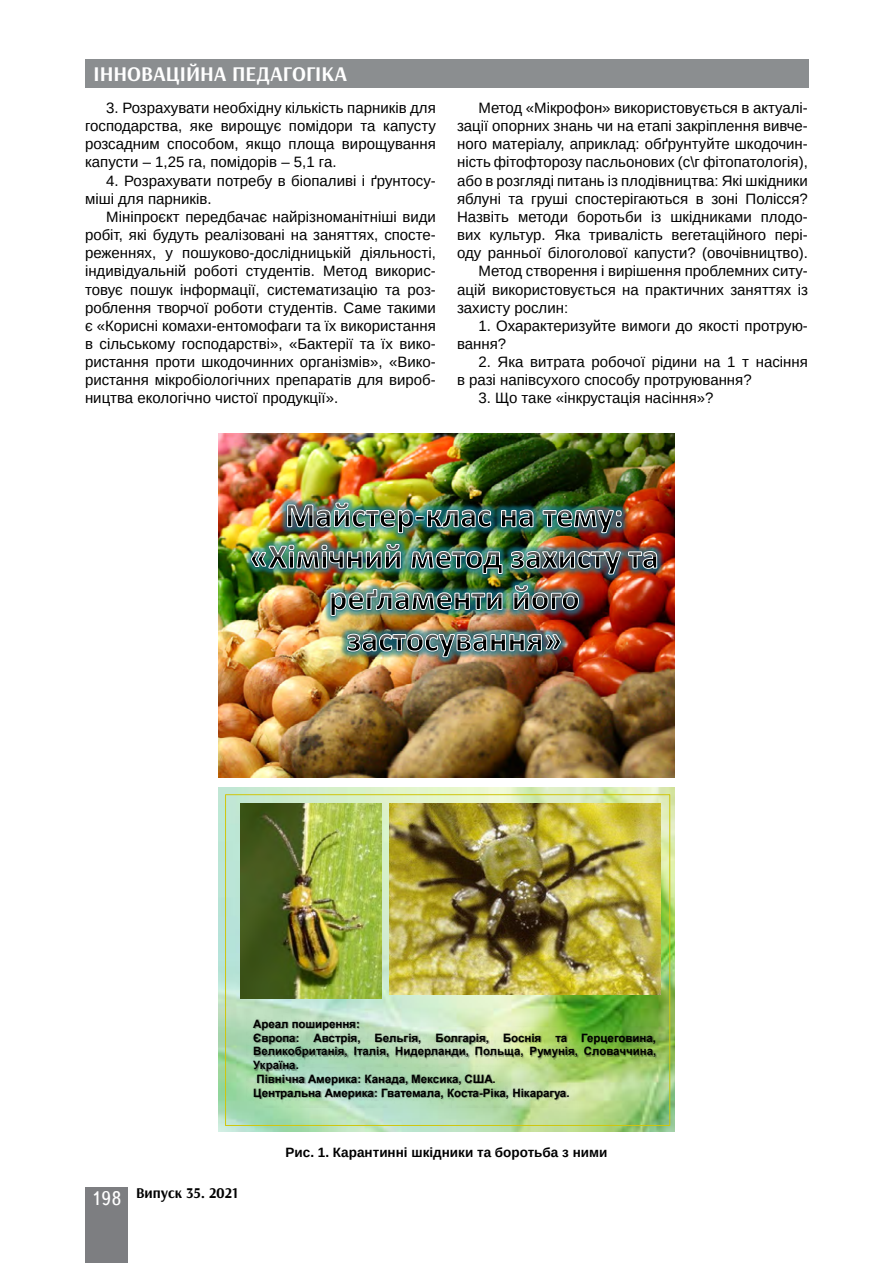
<style>
.page{position:relative;width:893px;height:1263px;background:#fff}
.page>*{position:absolute;margin:0;border:0;box-sizing:border-box;transform-origin:0 0}
.t1{font:700 21px "Arsenal";color:#fff}
.t2{font:15px/18.1px "Arimo";color:#000}
.t3{font:700 15px "Arsenal";color:#000}
.t4{font:700 13.5px "Arimo";color:#000}
.t5{font:700 11.55px/13.8px "Arial";color:#000}
.s1{font-family:"Ukrainian Text";font-weight:400;font-size:19.5px;color:#fff}
</style>
<div class="page">
<div style="left:85px;top:59px;width:723px;height:29px;background:#8b8e90"></div>
<div style="left:85px;top:1186px;width:43px;height:76px;background:#7d7e81"></div>
<img style="left:218px;top:433px;width:457px;height:344px">
<svg style="left:244px;top:486px;width:431px;height:1px"></svg>
<img style="left:276px;top:491px;width:149px;height:41px">
<img style="left:278px;top:493px;width:145px;height:46px">
<img style="left:415px;top:498px;width:74px;height:41px">
<img style="left:418px;top:500px;width:71px;height:37px">
<img style="left:286px;top:502px;width:203px;height:32px">
<img style="left:489px;top:498px;width:144px;height:41px">
<img style="left:492px;top:500px;width:139px;height:39px">
<img style="left:500px;top:503px;width:122px;height:31px">
<img style="left:239px;top:532px;width:173px;height:48px">
<img style="left:241px;top:535px;width:169px;height:43px">
<img style="left:250px;top:543px;width:150px;height:26px">
<img style="left:400px;top:539px;width:269px;height:47px">
<img style="left:402px;top:542px;width:264px;height:42px">
<img style="left:410px;top:545px;width:248px;height:30px">
<img style="left:319px;top:577px;width:183px;height:50px">
<img style="left:321px;top:579px;width:181px;height:46px">
<img style="left:330px;top:586px;width:172px;height:30px">
<img style="left:502px;top:574px;width:88px;height:48px">
<img style="left:504px;top:576px;width:84px;height:43px">
<img style="left:513px;top:585px;width:66px;height:26px">
<img style="left:336px;top:622px;width:236px;height:47px">
<img style="left:338px;top:624px;width:232px;height:43px">
<img style="left:346px;top:633px;width:216px;height:25px">
<img style="left:218px;top:788px;width:457px;height:344px">
<div style="left:225px;top:794px;width:445px;height:332px;border:1px solid #cfc60d"></div>
<img style="left:390px;top:803px;width:271px;height:191px">
<img style="left:241px;top:803px;width:140px;height:195px">
<img style="left:246px;top:1013px;width:122px;height:13px">
<img style="left:246px;top:1026px;width:42px;height:14px">
<img style="left:288px;top:1026px;width:18px;height:14px">
<img style="left:306px;top:1026px;width:61px;height:14px">
<img style="left:367px;top:1026px;width:279px;height:14px">
<img style="left:411px;top:1026px;width:19px;height:14px">
<img style="left:646px;top:1026px;width:18px;height:14px">
<img style="left:246px;top:1040px;width:100px;height:26px">
<img style="left:346px;top:1040px;width:42px;height:26px">
<img style="left:388px;top:1040px;width:80px;height:26px">
<img style="left:468px;top:1040px;width:54px;height:26px">
<img style="left:522px;top:1040px;width:55px;height:26px">
<img style="left:577px;top:1040px;width:87px;height:26px">
<img style="left:246px;top:1054px;width:42px;height:26px">
<img style="left:288px;top:1054px;width:19px;height:14px">
<img style="left:249px;top:1068px;width:52px;height:14px">
<img style="left:301px;top:1068px;width:49px;height:14px">
<img style="left:350px;top:1068px;width:7px;height:14px">
<img style="left:357px;top:1068px;width:47px;height:14px">
<img style="left:404px;top:1068px;width:47px;height:14px">
<img style="left:451px;top:1068px;width:6px;height:14px">
<img style="left:457px;top:1068px;width:28px;height:14px">
<img style="left:485px;top:1068px;width:19px;height:14px">
<img style="left:246px;top:1082px;width:72px;height:26px">
<img style="left:318px;top:1082px;width:49px;height:26px">
<img style="left:367px;top:1082px;width:7px;height:26px">
<img style="left:374px;top:1082px;width:66px;height:26px">
<img style="left:440px;top:1082px;width:32px;height:26px">
<img style="left:472px;top:1082px;width:4px;height:26px">
<img style="left:476px;top:1082px;width:23px;height:26px">
<img style="left:499px;top:1082px;width:6px;height:26px">
<img style="left:505px;top:1082px;width:54px;height:26px">
<img style="left:559px;top:1082px;width:19px;height:26px">
<h1 class="t1" style="left:94px;top:61px;width:255px">ІННОВАЦІЙНА ПЕДАГОГІКА</h1>
<p class="t2" style="left:85px;top:99px;width:352px;text-align:justify;text-indent:21px">3. Розрахувати необхідну кількість парників для господарства, яке вирощує помідори та капусту розсадним способом, якщо площа вирощування капусти – 1,25 га, помідорів – 5,1 га.</p>
<p class="t2" style="left:85px;top:171px;width:352px;text-indent:21px">4. Розрахувати потребу в біопаливі і ґрунтосу&shy;міші для парників.</p>
<p class="t2" style="left:85px;top:208px;width:352px;text-align:justify;text-indent:21px">Мініпроєкт передбачає найрізноманітніші види робіт, які будуть реалізовані на заняттях, спосте&shy;реженнях, у пошуково-дослідницькій діяльності, індивідуальній роботі студентів. Метод викорис&shy;товує пошук інформації, систематизацію та роз&shy;роблення творчої роботи студентів. Саме такими є «Корисні комахи-ентомофаги та їх використання в сільському господарстві», «Бактерії та їх вико&shy;ристання проти шкодочинних організмів», «Вико&shy;ристання мікробіологічних препаратів для вироб&shy;ництва екологічно чистої продукції».</p>
<p class="t2" style="left:478px;top:99px;width:331px">Метод «Мікрофон» використовується в актуалі-</p>
<p class="t2" style="left:457px;top:117px;width:352px">зації опорних знань чи на етапі закріплення вивче-</p>
<p class="t2" style="left:457px;top:135px;width:352px">ного матеріалу, априклад: обґрунтуйте шкодочин-</p>
<p class="t2" style="left:457px;top:153px;width:352px">ність фітофторозу пасльонових (с\г фітопатологія),</p>
<p class="t2" style="left:457px;top:171px;width:352px">або в розгляді питань із плодівництва: Які шкідники</p>
<p class="t2" style="left:457px;top:190px;width:352px">яблуні та груші спостерігаються в зоні Полісся?</p>
<p class="t2" style="left:457px;top:208px;width:352px">Назвіть методи боротьби із шкідниками плодо-</p>
<p class="t2" style="left:457px;top:226px;width:352px">вих культур. Яка тривалість вегетаційного пері-</p>
<p class="t2" style="left:457px;top:244px;width:352px">оду ранньої білоголової капусти? (овочівництво).</p>
<p class="t2" style="left:478px;top:262px;width:331px">Метод створення і вирішення проблемних ситу-</p>
<p class="t2" style="left:457px;top:280px;width:352px">ацій використовується на практичних заняттях із</p>
<p class="t2" style="left:457px;top:298px;width:113px">захисту рослин:</p>
<p class="t2" style="left:457px;top:317px;width:352px;text-indent:21px">1. Охарактеризуйте вимоги до якості протрую&shy;вання?</p>
<p class="t2" style="left:457px;top:353px;width:352px;text-indent:21px">2. Яка витрата робочої рідини на 1 т насіння в разі напівсухого способу протруювання?</p>
<p class="t2" style="left:478px;top:389px;width:237px">3. Що таке «інкрустація насіння»?</p>
<p class="t5" style="left:253px;top:1017px;width:404px">Ареал поширення:<br>Європа: Австрія, Бельгія, Болгарія, Боснія та Герцеговина, Великобританія, Італія, Нидерланди, Польща, Румунія, Словаччина, Україна.<br>Північна Америка: Канада, Мексика, США.<br>Центральна Америка: Гватемала, Коста-Ріка, Нікарагуа.</p>
<p class="t3" style="left:91px;top:1183px;width:149px"><span class="s1">198</span> Випуск 35. 2021</p>
<p class="t4" style="left:286px;top:1143px;width:323px">Рис. 1. Карантинні шкідники та боротьба з ними</p>
</div>
